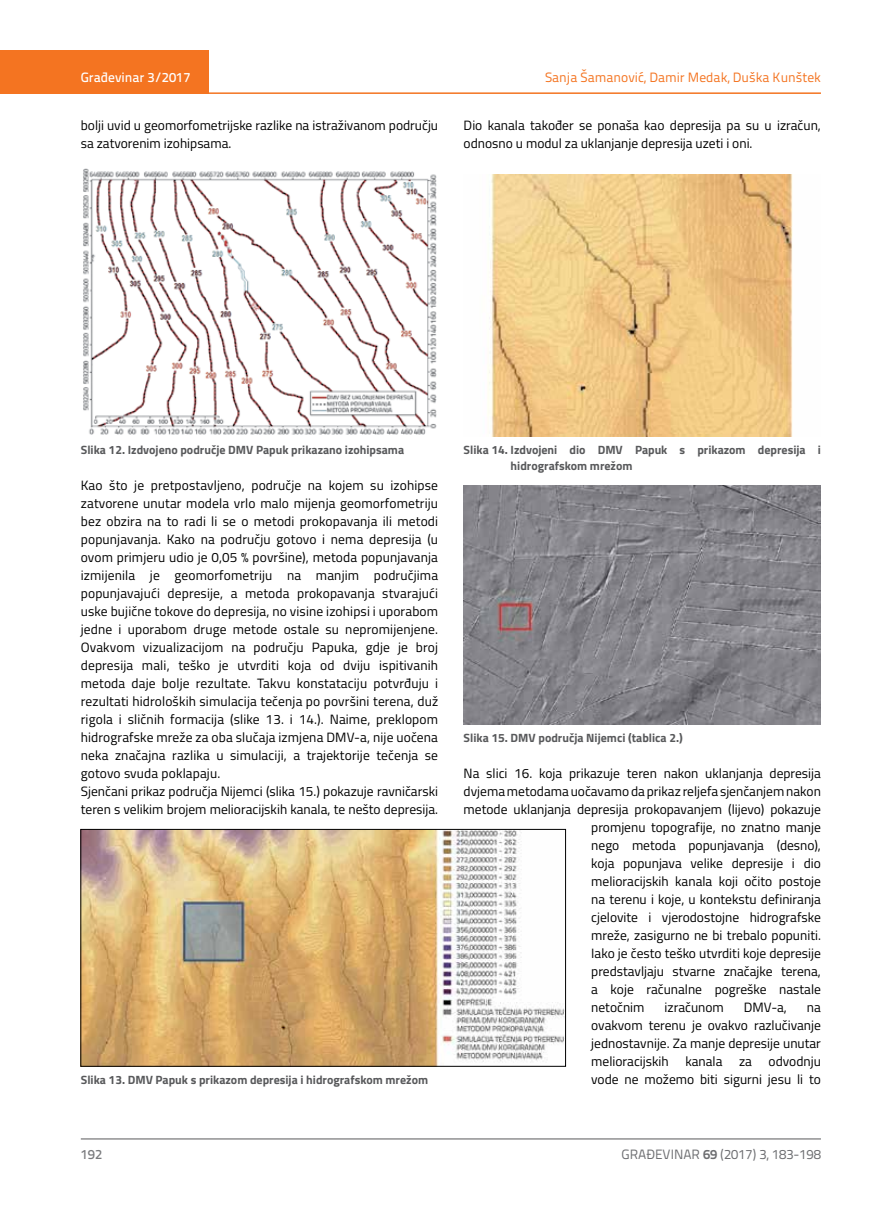
<style>
.page{position:relative;width:872px;height:1212px;background:#fff}
.page>*{position:absolute;margin:0;border:0;box-sizing:border-box;transform-origin:0 0}
.t1{font:13.5px/18px "Titillium";color:#000}
.t2{font:13.5px "Titillium Text 22 L";color:#f47421}
.t3{font:13.5px "Titillium Text 22 L";color:#6d6e71}
.t4{font:500 13.5px "Titillium Text 22 L";color:#fff}
.t5{font:500 13.5px "Titillium Text 22 L";color:#797a7d}
.t6{font:700 12px/16.5px "Titillium";color:#58595b}
.s1{font-weight:700}
</style>
<div class="page">
<div style="left:0;top:50px;width:208px;height:44px;background:#f47421"></div>
<hr style="left:0;top:92px;width:821px;height:2px;background:#f47421">
<hr style="left:81px;top:1139px;width:740px;height:1px;background:#58595b">
<img style="left:83px;top:169px;width:354px;height:266px">
<img style="left:83px;top:831px;width:481px;height:233px">
<div style="left:81px;top:829px;width:485px;height:237px;border:1px solid #000"></div>
<img style="left:488px;top:175px;width:305px;height:262px">
<img style="left:463px;top:485px;width:358px;height:239px">
<p class="t4" style="left:81px;top:67px;width:111px">Građevinar 3/2017</p>
<p class="t1" style="left:81px;top:115px;width:359px">bolji uvid u geomorfometrijske razlike na istraživanom području sa zatvorenim izohipsama.</p>
<p class="t2" style="left:545px;top:68px;width:277px">Sanja Šamanović, Damir Medak, Duška Kunštek</p>
<p class="t1" style="left:463px;top:115px;width:359px">Dio kanala također se ponaša kao depresija pa su u izračun, odnosno u modul za uklanjanje depresija uzeti i oni.</p>
<p class="t6" style="left:81px;top:441px;width:325px">Slika 12. Izdvojeno područje DMV Papuk prikazano izohipsama</p>
<p class="t1" style="left:81px;top:475px;width:359px">Kao što je pretpostavljeno, područje na kojem su izohipse zatvorene unutar modela vrlo malo mijenja geomorfometriju bez obzira na to radi li se o metodi prokopavanja ili metodi popunjavanja. Kako na području gotovo i nema depresija (u ovom primjeru udio je 0,05 % površine), metoda popunjavanja izmijenila je geomorfometriju na manjim područjima popunjavajući depresije, a metoda prokopavanja stvarajući uske bujične tokove do depresija, no visine izohipsi i uporabom jedne i uporabom druge metode ostale su nepromijenjene.<br>Ovakvom vizualizacijom na području Papuka, gdje je broj depresija mali, teško je utvrditi koja od dviju ispitivanih metoda daje bolje rezultate. Takvu konstataciju potvrđuju i rezultati hidroloških simulacija tečenja po površini terena, duž rigola i sličnih formacija (slike 13. i 14.). Naime, preklopom hidrografske mreže za oba slučaja izmjena DMV-a, nije uočena neka značajna razlika u simulaciji, a trajektorije tečenja se gotovo svuda poklapaju.<br>Sjenčani prikaz područja Nijemci (slika 15.) pokazuje ravničarski teren s velikim brojem melioracijskih kanala, te nešto depresija.</p>
<p class="t6" style="left:510px;top:441px;width:312px;text-indent:-47px">Slika 14. Izdvojeni dio DMV Papuk s prikazom depresija i hidrografskom mrežom</p>
<p class="t6" style="left:463px;top:729px;width:221px">Slika 15. DMV područja Nijemci (tablica 2.)</p>
<p class="t1" style="left:463px;top:764px;width:359px">Na slici 16. koja prikazuje teren nakon uklanjanja depresija</p>
<p class="t1" style="left:463px;top:782px;width:359px">dvjema metodama uočavamo da prikaz reljefa sjenčanjem nakon</p>
<p class="t1" style="left:463px;top:800px;width:359px">metode uklanjanja depresija prokopavanjem (lijevo) pokazuje</p>
<p class="t1" style="left:591px;top:818px;width:231px">promjenu topografije, no znatno manje</p>
<p class="t1" style="left:591px;top:836px;width:231px">nego metoda popunjavanja (desno),</p>
<p class="t1" style="left:591px;top:854px;width:231px">koja popunjava velike depresije i dio</p>
<p class="t1" style="left:591px;top:872px;width:231px">melioracijskih kanala koji očito postoje</p>
<p class="t1" style="left:591px;top:890px;width:231px">na terenu i koje, u kontekstu definiranja</p>
<p class="t1" style="left:591px;top:908px;width:231px">cjelovite i vjerodostojne hidrografske</p>
<p class="t1" style="left:591px;top:926px;width:231px">mreže, zasigurno ne bi trebalo popuniti.</p>
<p class="t1" style="left:591px;top:944px;width:231px">Iako je često teško utvrditi koje depresije</p>
<p class="t1" style="left:591px;top:962px;width:231px">predstavljaju stvarne značajke terena,</p>
<p class="t1" style="left:591px;top:980px;width:231px">a koje računalne pogreške nastale</p>
<p class="t1" style="left:591px;top:998px;width:55px">netočnim</p>
<p class="t1" style="left:664px;top:998px;width:61px">izračunom</p>
<p class="t1" style="left:744px;top:998px;width:45px">DMV-a,</p>
<p class="t1" style="left:591px;top:998px;width:231px;text-align:justify;text-indent:216px">na ovakvom terenu je ovakvo razlučivanje jednostavnije. Za manje depresije unutar melioracijskih kanala za odvodnju</p>
<p class="t6" style="left:81px;top:1071px;width:349px">Slika 13. DMV Papuk s prikazom depresija i hidrografskom mrežom</p>
<p class="t1" style="left:591px;top:1070px;width:231px">vode ne možemo biti sigurni jesu li to</p>
<p class="t5" style="left:81px;top:1144px;width:23px">192</p>
<p class="t3" style="left:621px;top:1144px;width:201px">GRAĐEVINAR <span class="s1">69</span> (2017) 3, 183-198</p>
</div>
